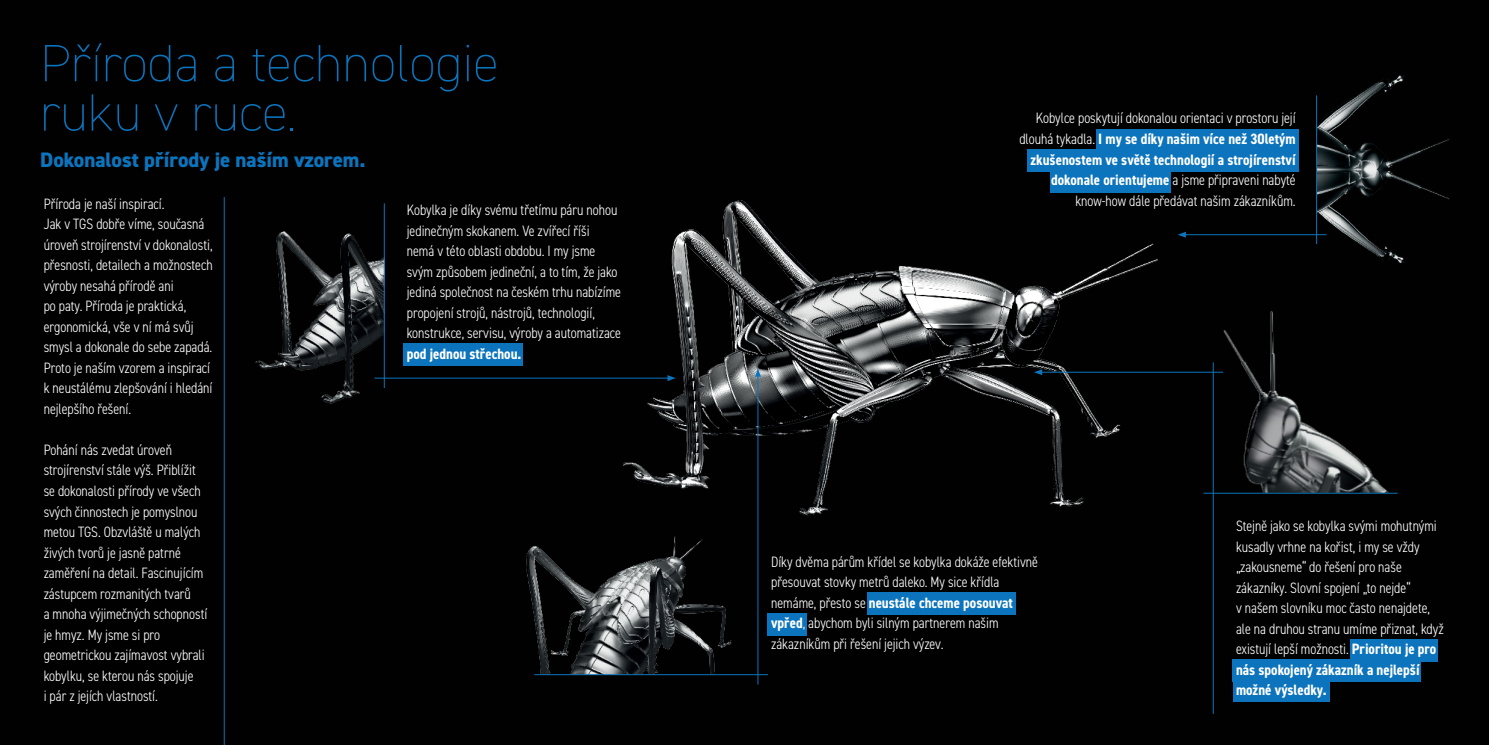
<style>
.page{position:relative;width:1489px;height:745px;background:#fff}
.page>*{position:absolute;margin:0;border:0;box-sizing:border-box;transform-origin:0 0}
.t1{font:200 52.5px/49.2px "DIN2014";color:#0c74bc}
.t2{font:800 21px "DIN2014";color:#0c74bc}
.t3{font:300 condensed 15px/20.5px "DIN2014";color:#fff}
.t4{font:700 condensed 15px "DIN2014";color:#fff}
.s1{font-weight:700}
</style>
<div class="page">
<div style="left:0;top:0;width:1488px;height:744px;background:#010101"></div>
<img style="left:606px;top:192px;width:564px;height:350px">
<hr style="left:374px;top:377px;width:295px;height:1px;background:#0c74bc">
<svg style="left:667px;top:375px;width:8px;height:6px"></svg>
<hr style="left:1183px;top:234px;width:143px;height:1px;background:#0c74bc">
<svg style="left:1178px;top:232px;width:7px;height:5px"></svg>
<hr style="left:757px;top:374px;width:1px;height:310px;background:#0c74bc">
<svg style="left:755px;top:368px;width:6px;height:8px"></svg>
<hr style="left:1212px;top:362px;width:1px;height:351px;background:#0c74bc">
<hr style="left:1040px;top:371px;width:182px;height:1px;background:#0c74bc">
<svg style="left:1033px;top:369px;width:9px;height:6px"></svg>
<hr style="left:224px;top:197px;width:1px;height:547px;background:#0c74bc">
<div style="left:403px;top:343px;width:120px;height:23px;background:#0c74bc"></div>
<div style="left:1096px;top:129px;width:202px;height:22px;background:#0c74bc"></div>
<div style="left:1026px;top:149px;width:272px;height:23px;background:#0c74bc"></div>
<div style="left:1050px;top:170px;width:120px;height:22px;background:#0c74bc"></div>
<div style="left:867px;top:592px;width:148px;height:22px;background:#0c74bc"></div>
<div style="left:767px;top:612px;width:39px;height:23px;background:#0c74bc"></div>
<div style="left:1350px;top:638px;width:88px;height:23px;background:#0c74bc"></div>
<div style="left:1232px;top:658px;width:188px;height:23px;background:#0c74bc"></div>
<div style="left:1232px;top:679px;width:97px;height:22px;background:#0c74bc"></div>
<img style="left:255px;top:226px;width:129px;height:177px">
<img style="left:1316px;top:75px;width:134px;height:188px">
<img style="left:1212px;top:311px;width:176px;height:181px">
<img style="left:526px;top:533px;width:214px;height:140px">
<hr style="left:534px;top:673px;width:233px;height:1px;background:#0c74bc">
<hr style="left:1203px;top:492px;width:194px;height:1px;background:#0c74bc">
<hr style="left:1315px;top:95px;width:1px;height:149px;background:#0c74bc">
<hr style="left:384px;top:203px;width:1px;height:185px;background:#0c74bc">
<h1 class="t1" style="left:40px;top:39px;width:460px">Příroda a technologie ruku v ruce.</h1>
<h2 class="t2" style="left:40px;top:145px;width:327px">Dokonalost přírody je naším vzorem.</h2>
<p class="t3" style="left:44px;top:193px;width:170px">Příroda je naší inspirací.<br>Jak v TGS dobře víme, současná úroveň strojírenství v dokonalosti, přesnosti, detailech a možnostech výroby nesahá přírodě ani<br>po paty. Příroda je praktická, ergonomická, vše v ní má svůj smysl a dokonale do sebe zapadá.<br>Proto je naším vzorem a inspirací k neustálému zlepšování i hledání nejlepšího řešení.</p>
<p class="t3" style="left:44px;top:439px;width:165px">Pohání nás zvedat úroveň strojírenství stále výš. Přiblížit se dokonalosti přírody ve všech svých činnostech je pomyslnou metou TGS. Obzvláště u malých živých tvorů je jasně patrné zaměření na detail. Fascinujícím zástupcem rozmanitých tvarů<br>a mnoha výjimečných schopností je hmyz. My jsme si pro geometrickou zajímavost vybrali kobylku, se kterou nás spojuje<br>i pár z jejích vlastností.</p>
<p class="t3" style="left:407px;top:199px;width:216px">Kobylka je díky svému třetímu páru nohou jedinečným skokanem. Ve zvířecí říši<br>nemá v této oblasti obdobu. I my jsme svým způsobem jedineční, a to tím, že jako jediná společnost na českém trhu nabízíme propojení strojů, nástrojů, technologií, konstrukce, servisu, výroby a automatizace</p>
<p class="t4" style="left:407px;top:343px;width:116px">pod jednou střechou.</p>
<p class="t3" style="left:1019px;top:108px;width:278px;text-align:right">Kobylce poskytují dokonalou orientaci v prostoru její dlouhá tykadla. <span class="s1">I my se díky našim více než 30letým zkušenostem ve světě technologií a strojírenství dokonale orientujeme</span> a jsme připraveni nabyté know-how dále předávat našim zákazníkům.</p>
<p class="t3" style="left:771px;top:551px;width:268px">Díky dvěma párům křídel se kobylka dokáže efektivně přesouvat stovky metrů daleko. My sice křídla nemáme, přesto se <span class="s1">neustále chceme posouvat vpřed</span>, abychom byli silným partnerem našim zákazníkům při řešení jejich výzev.</p>
<p class="t3" style="left:1235px;top:515px;width:209px">Stejně jako se kobylka svými mohutnými kusadly vrhne na kořist, i my se vždy „zakousneme“ do řešení pro naše zákazníky. Slovní spojení „to nejde“<br>v našem slovníku moc často nenajdete, ale na druhou stranu umíme přiznat, když existují lepší možnosti. <span class="s1">Prioritou je pro nás spokojený zákazník a nejlepší možné výsledky.</span></p>
</div>
